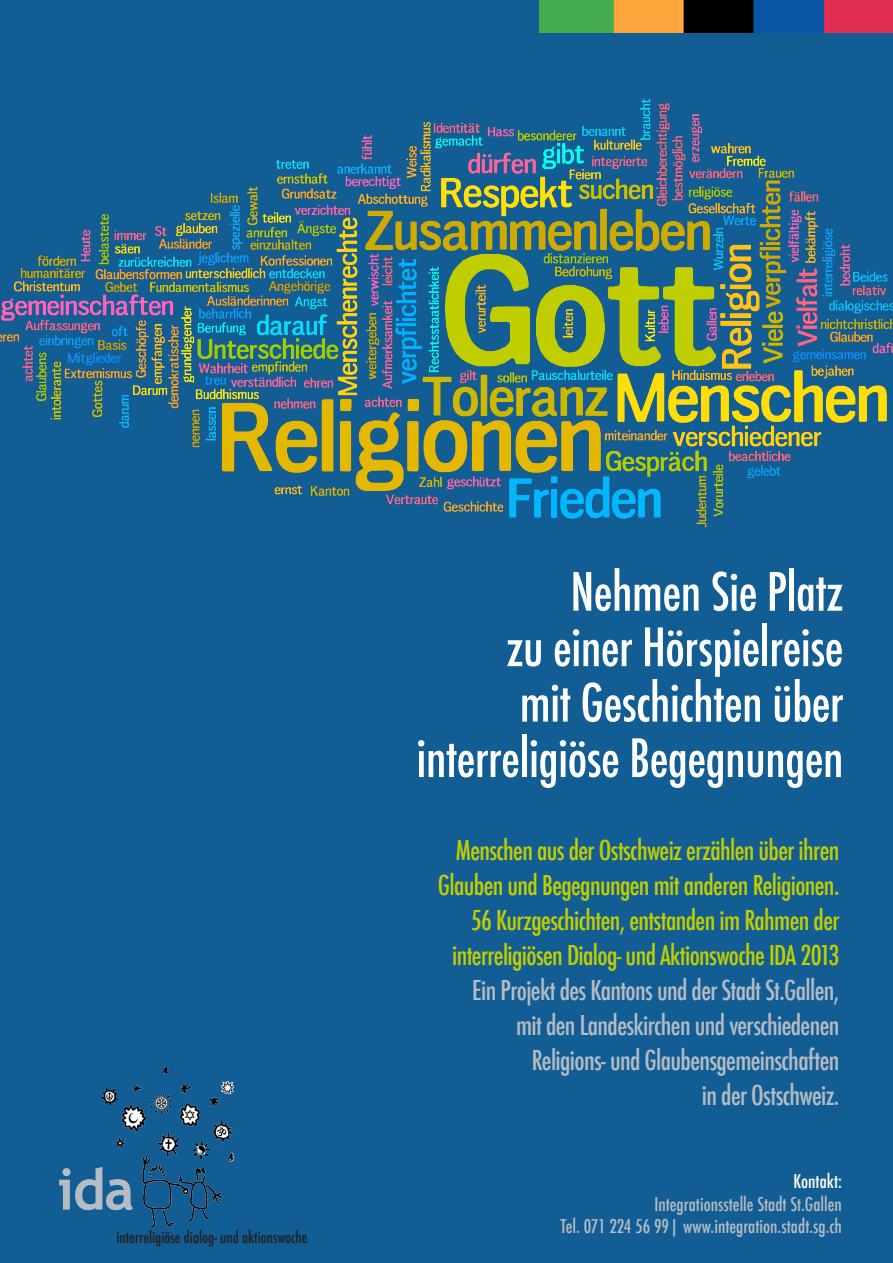
<style>
.page{position:relative;width:893px;height:1263px;background:#125d94}
.page>*{position:absolute;margin:0;border:0;box-sizing:border-box;transform-origin:0 0}
.t1{font:700 57.15px "Trebuchet MS";color:#b5bcc3}
.t2{font:500 condensed 51.3px "Futura";letter-spacing:-.01em;color:#fff}
.t3{font:500 condensed 26.7px "Futura";letter-spacing:-.025em;color:#c1ce00}
.t4{font:500 condensed 26.7px "Futura";letter-spacing:-.025em;color:#b5bcc3}
.t5{font:500 condensed 18.45px "Futura";color:#b5bcc3}
.t6{font:500 condensed 18.45px "Futura";color:#fff}
.heading_1{font:500 condensed 15.6px "Futura";color:#231f20}
</style>
<div class="page">
<img style="left:101px;top:1066px;width:134px;height:162px">
<img style="left:540px;top:0;width:353px;height:33px">
<img style="left:0;top:98px;width:893px;height:430px">
<p class="t1" style="left:57px;top:1153px;width:78px">ida</p>
<p class="heading_1" style="left:117px;top:1228px;width:193px">interreligiöse dialog- und aktionswoche</p>
<p class="t2" style="left:570px;top:559px;width:274px">Nehmen Sie Platz</p>
<p class="t2" style="left:506px;top:614px;width:339px">zu einer Hörspielreise</p>
<p class="t2" style="left:520px;top:670px;width:325px">mit Geschichten über</p>
<p class="t2" style="left:416px;top:725px;width:429px">interreligiöse Begegnungen</p>
<p class="t3" style="left:456px;top:833px;width:385px">Menschen aus der Ostschweiz erzählen über ihren</p>
<p class="t3" style="left:438px;top:868px;width:403px">Glauben und Begegnungen mit anderen Religionen.</p>
<p class="t3" style="left:471px;top:903px;width:370px">56 Kurzgeschichten, entstanden im Rahmen der</p>
<p class="t3" style="left:452px;top:938px;width:389px">interreligiösen Dialog- und Aktionswoche IDA 2013</p>
<p class="t4" style="left:472px;top:973px;width:369px">Ein Projekt des Kantons und der Stadt St.Gallen,</p>
<p class="t4" style="left:516px;top:1008px;width:325px">mit den Landeskirchen und verschiedenen</p>
<p class="t4" style="left:532px;top:1043px;width:309px">Religions- und Glaubensgemeinschaften</p>
<p class="t4" style="left:702px;top:1077px;width:139px">in der Ostschweiz.</p>
<p class="t6" style="left:794px;top:1170px;width:50px">Kontakt:</p>
<p class="t5" style="left:654px;top:1192px;width:189px">Integrationsstelle Stadt St.Gallen</p>
<p class="t5" style="left:560px;top:1214px;width:283px">Tel. 071 224 56 99| www.integration.stadt.sg.ch</p>
</div>
